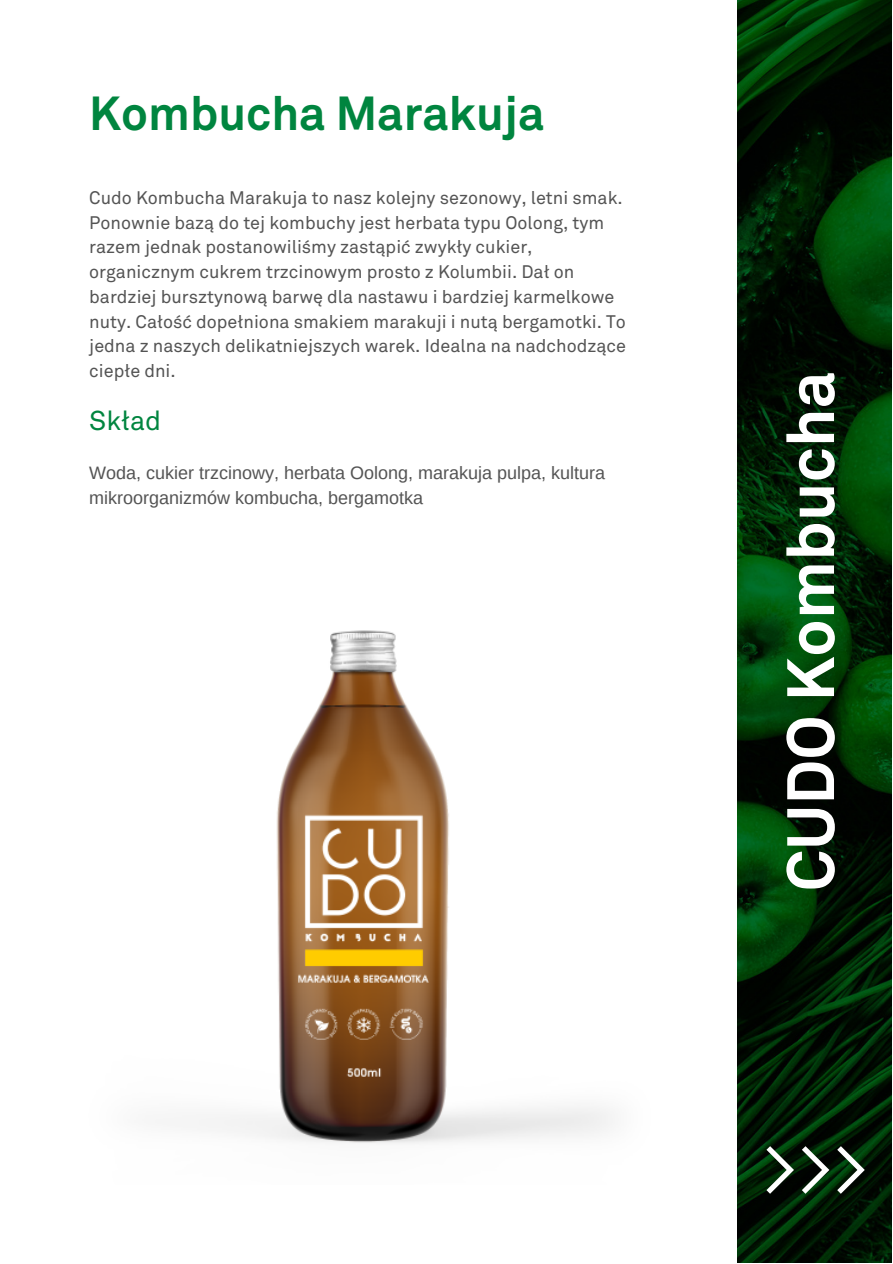
<style>
.page{position:relative;width:893px;height:1264px;background:#fff}
.page>*{position:absolute;margin:0;border:0;box-sizing:border-box;transform-origin:0 0}
.t1{font:75px "Akkurat Pro";color:#fff}
.t2{font:700 66px "Akkurat Pro";color:#fff}
.t3{font:700 47.25px "Akkurat Pro";color:#00853f}
.t4{font:27px "Akkurat Pro";color:#00853f}
.t5{font:18px/24.8px "Akkurat Pro";color:#545454}
.t6{font:18px/24.8px "Arimo";color:#545454}
</style>
<div class="page">
<img style="left:737px;top:0;width:154px;height:1262px">
<img style="left:199px;top:630px;width:414px;height:514px">
<h3 class="t3" style="left:89px;top:92px;width:457px">Kombucha Marakuja</h3>
<p class="t5" style="left:89px;top:186px;width:538px">Cudo Kombucha Marakuja to nasz kolejny sezonowy, letni smak.<br>Ponownie bazą do tej kombuchy jest herbata typu Oolong, tym razem jednak postanowiliśmy zastąpić zwykły cukier, organicznym cukrem trzcinowym prosto z Kolumbii. Dał on bardziej bursztynową barwę dla nastawu i bardziej karmelkowe nuty. Całość dopełniona smakiem marakuji i nutą bergamotki. To jedna z naszych delikatniejszych warek. Idealna na nadchodzące ciepłe dni.</p>
<h3 class="t4" style="left:89px;top:408px;width:73px">Skład</h3>
<p class="t6" style="left:89px;top:460px;width:517px">Woda, cukier trzcinowy, herbata Oolong, marakuja pulpa, kultura mikroorganizmów kombucha, bergamotka</p>
<h2 class="t2" style="left:782px;top:891px;width:521px;rotate:-90deg">CUDO Kombucha</h2>
<h1 class="t1" style="left:761px;top:1134px;width:108px">&gt;&gt;&gt;</h1>
</div>
